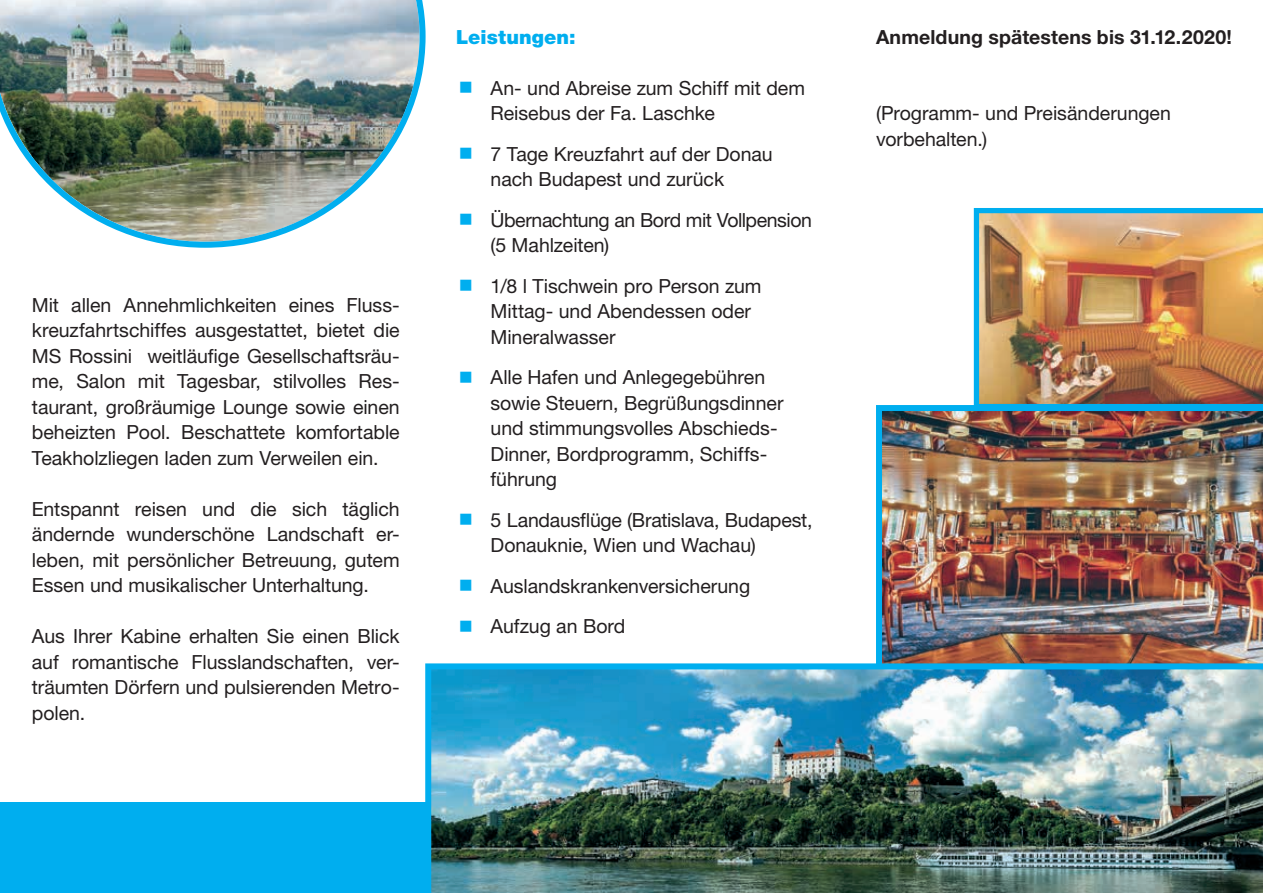
<style>
.page{position:relative;width:1263px;height:893px;background:#fff}
.page>*{position:absolute;margin:0;border:0;box-sizing:border-box;transform-origin:0 0}
.t1{font:19.5px/25.5px "Helvetica Neue LT Std";letter-spacing:-.005em;color:#231f20}
.t2{font:700 19.5px "Helvetica Neue LT Std";letter-spacing:.005em;color:#231f20}
.t3{font:900 19.5px "Helvetica Neue LT Std";letter-spacing:.005em;color:#00aeef}
</style>
<div class="page">
<img style="left:974px;top:208px;width:289px;height:197px">
<img style="left:876px;top:405px;width:387px;height:255px">
<div style="left:0;top:802px;width:429px;height:91px;background:#00aeef"></div>
<img style="left:0;top:0;width:426px;height:248px">
<img style="left:425px;top:660px;width:838px;height:233px">
<p class="t1" style="left:32px;top:292px;width:369px;text-align:justify">Mit allen Annehmlichkeiten eines Fluss&shy;kreuzfahrtschiffes ausgestattet, bietet die MS Rossini weitläufige Gesellschaftsräu&shy;me, Salon mit Tagesbar, stilvolles Res&shy;taurant, großräumige Lounge sowie einen beheizten Pool. Beschattete komfortable Teakholzliegen laden zum Verweilen ein.</p>
<p class="t1" style="left:32px;top:496px;width:369px;text-align:justify">Entspannt reisen und die sich täglich ändernde wunderschöne Landschaft er&shy;leben, mit persönlicher Betreuung, gutem Essen und musikalischer Unterhaltung.</p>
<p class="t1" style="left:32px;top:623px;width:369px;text-align:justify">Aus Ihrer Kabine erhalten Sie einen Blick auf romantische Flusslandschaften, ver&shy;träumten Dörfern und pulsierenden Metro&shy;polen.</p>
<p class="t3" style="left:456px;top:25px;width:121px">Leistungen:</p>
<p class="t1" style="left:491px;top:75px;width:316px">An- und Abreise zum Schiff mit dem<br>Reisebus der Fa. Laschke</p>
<p class="t1" style="left:491px;top:141px;width:284px">7 Tage Kreuzfahrt auf der Donau nach Budapest und zurück</p>
<p class="t1" style="left:491px;top:207px;width:323px">Übernachtung an Bord mit Vollpension (5 Mahlzeiten)</p>
<p class="t1" style="left:491px;top:273px;width:272px">1/8 l Tischwein pro Person zum<br>Mittag- und Abendessen oder<br>Mineralwasser</p>
<p class="t1" style="left:491px;top:364px;width:294px">Alle Hafen und Anlegegebühren sowie Steuern, Begrüßungsdinner und stimmungsvolles Abschieds-<br>Dinner, Bordprogramm, Schiffs&shy;führung</p>
<p class="t1" style="left:491px;top:507px;width:323px">5 Landausflüge (Bratislava, Budapest,<br>Donauknie, Wien und Wachau)</p>
<p class="t1" style="left:491px;top:565px;width:261px;line-height:40.5px">Auslandskrankenversicherung<br>Aufzug an Bord</p>
<p class="t2" style="left:876px;top:25px;width:357px">Anmeldung spätestens bis 31.12.2020!</p>
<p class="t1" style="left:876px;top:100px;width:296px">(Programm- und Preisänderungen vorbehalten.)</p>
</div>
